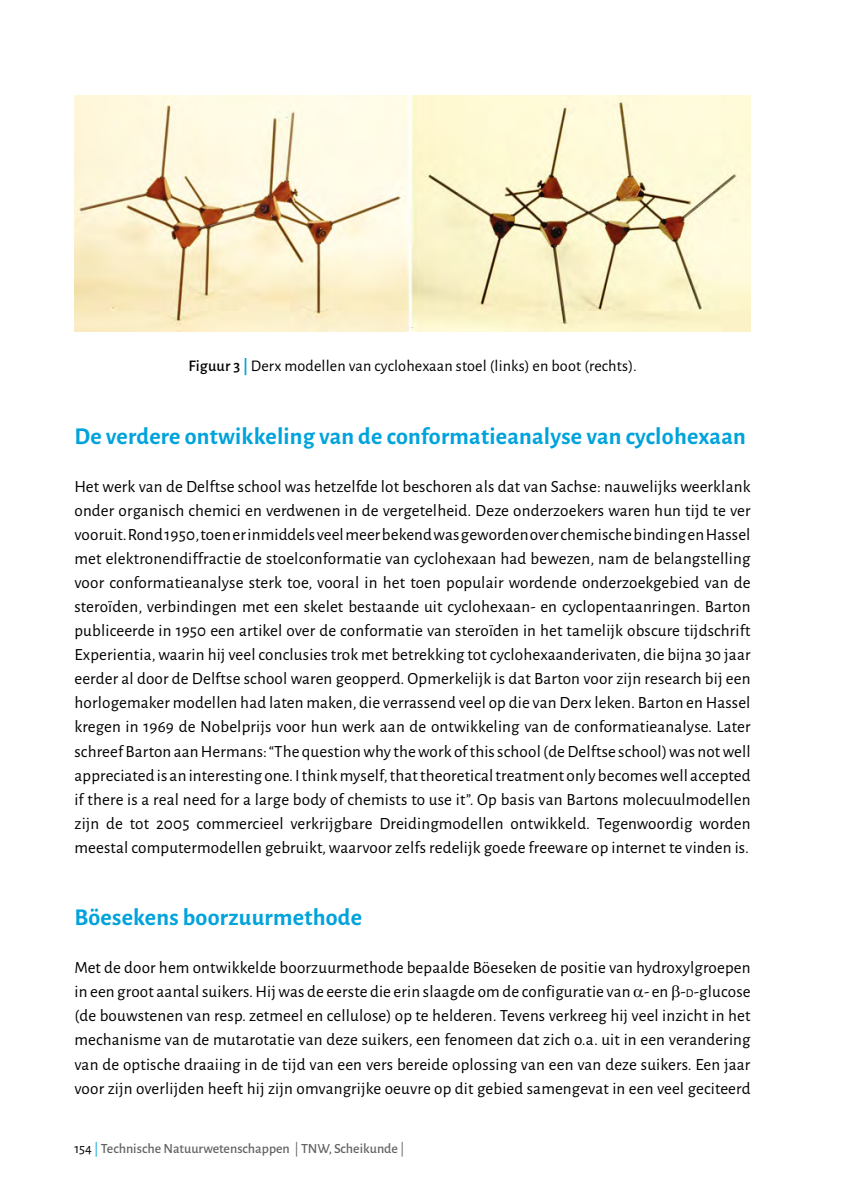
<style>
.page{position:relative;width:844px;height:1191px;background:#fff}
.page>*{position:absolute;margin:0;border:0;box-sizing:border-box;transform-origin:0 0}
.t1{font:700 24.15px "Alegreya Sans";letter-spacing:.01em;color:#00a3db}
.t2{font:17.15px/24px "Alegreya Sans";letter-spacing:.01em;color:#000;text-align:justify}
.t3{font:16.1px "Alegreya Sans";letter-spacing:.01em;color:#000}
.t4{font:500 14px "Alegreya Sans";color:#646363}
.s1{font-weight:500}
.s2{font-weight:700;color:#00a3db}
.s3{font-size:11.9px}
.s4{font-weight:400;color:#000}
.s5{font-weight:400;color:#00a3db}
.s6{font-weight:400}
</style>
<div class="page">
<img style="left:75px;top:96px;width:674px;height:236px">
<p class="t3" style="left:188px;top:355px;width:450px"><span class="s1">Figuur 3</span> <span class="s2">|</span> Derx modellen van cyclohexaan stoel (links) en boot (rechts).</p>
<h1 class="t1" style="left:74px;top:418px;width:672px">De verdere ontwikkeling van de conformatieanalyse van cyclohexaan</h1>
<p class="t2" style="left:74px;top:473px;width:677px">Het werk van de Delftse school was hetzelfde lot beschoren als dat van Sachse: nauwelijks weerklank onder organisch chemici en verdwenen in de vergetelheid. Deze onderzoekers waren hun tijd te ver vooruit. Rond 1950, toen er inmiddels veel meer bekend was geworden over chemische binding en Hassel met elektronendiffractie de stoelconformatie van cyclohexaan had bewezen, nam de belangstelling voor conformatieanalyse sterk toe, vooral in het toen populair wordende onderzoekgebied van de steroïden, verbindingen met een skelet bestaande uit cyclohexaan- en cyclopentaanringen. Barton publiceerde in 1950 een artikel over de conformatie van steroïden in het tamelijk obscure tijdschrift Experientia, waarin hij veel conclusies trok met betrekking tot cyclohexaanderivaten, die bijna 30 jaar eerder al door de Delftse school waren geopperd. Opmerkelijk is dat Barton voor zijn research bij een horlogemaker modellen had laten maken, die verrassend veel op die van Derx leken. Barton en Hassel kregen in 1969 de Nobelprijs voor hun werk aan de ontwikkeling van de conformatieanalyse. Later schreef Barton aan Hermans: “The question why the work of this school (de Delftse school) was not well appreciated is an interesting one. I think myself, that theoretical treatment only becomes well accepted if there is a real need for a large body of chemists to use it”. Op basis van Bartons molecuulmodellen zijn de tot 2005 commercieel verkrijgbare Dreidingmodellen ontwikkeld. Tegenwoordig worden meestal computermodellen gebruikt, waarvoor zelfs redelijk goede freeware op internet te vinden is.</p>
<h1 class="t1" style="left:74px;top:899px;width:289px">Böesekens boorzuurmethode</h1>
<p class="t2" style="left:74px;top:955px;width:677px">Met de door hem ontwikkelde boorzuurmethode bepaalde Böeseken de positie van hydroxylgroepen in een groot aantal suikers. Hij was de eerste die erin slaagde om de configuratie van - en -<span class="s3">d</span>-glucose (de bouwstenen van resp. zetmeel en cellulose) op te helderen. Tevens verkreeg hij veel inzicht in het mechanisme van de mutarotatie van deze suikers, een fenomeen dat zich o.a. uit in een verandering van de optische draaiing in de tijd van een vers bereide oplossing van een van deze suikers. Een jaar voor zijn overlijden heeft hij zijn omvangrijke oeuvre op dit gebied samengevat in een veel geciteerd</p>
<p class="t4" style="left:74px;top:1138px;width:331px"><span class="s4">154</span> <span class="s5">|</span> Technische Natuurwetenschappen <span class="s6">|</span> TNW, Scheikunde <span class="s6">|</span></p>
</div>
